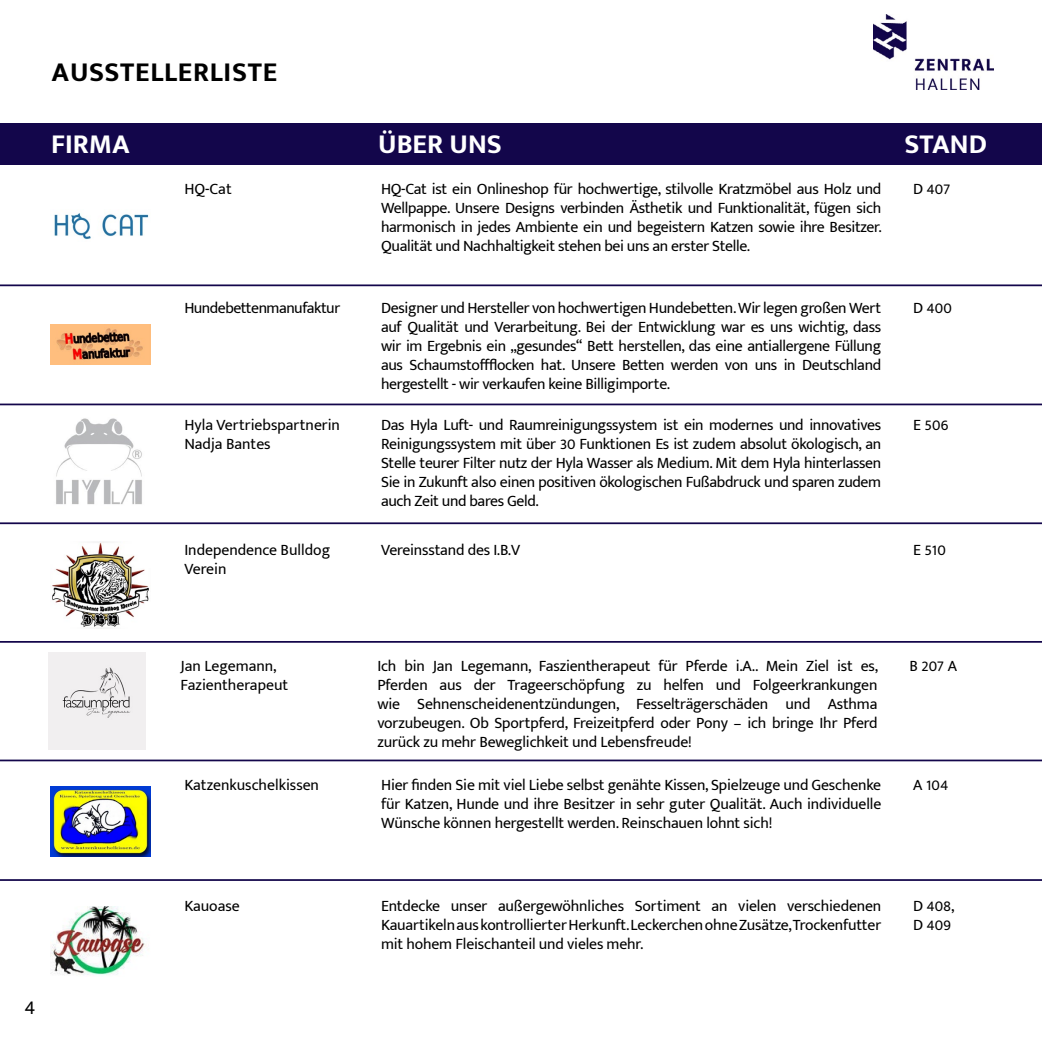
<style>
.page{position:relative;width:1042px;height:1042px;background:#fff}
.page>*{position:absolute;margin:0;border:0;box-sizing:border-box;transform-origin:0 0}
.t1{font:700 28px "Mukta Mahee";color:#fff}
.t2{font:700 28px "Mukta Mahee";letter-spacing:.025em;color:#000}
.t3{font:21px "Mukta Mahee";color:#000}
.t4{font:15.75px/18.9px "Mukta Mahee";letter-spacing:-.01em;color:#000;text-align:justify}
.t5{font:15.75px "Mukta Mahee";letter-spacing:-.03em;color:#000}
</style>
<div class="page">
<hr style="left:0;top:284px;width:1042px;height:2px;background:#13064b">
<hr style="left:0;top:403px;width:1042px;height:2px;background:#13064b">
<hr style="left:0;top:522px;width:1042px;height:2px;background:#13064b">
<hr style="left:0;top:641px;width:1042px;height:2px;background:#13064b">
<hr style="left:0;top:759px;width:1042px;height:2px;background:#13064b">
<hr style="left:0;top:879px;width:1042px;height:2px;background:#13064b">
<img style="left:873px;top:15px;width:120px;height:74px">
<div style="left:0;top:123px;width:1042px;height:42px;background:#13064b"></div>
<img style="left:54px;top:213px;width:95px;height:27px">
<img style="left:50px;top:325px;width:100px;height:39px">
<img style="left:56px;top:418px;width:86px;height:87px">
<img style="left:50px;top:787px;width:100px;height:69px">
<img style="left:50px;top:907px;width:99px;height:68px">
<img style="left:52px;top:541px;width:97px;height:86px">
<img style="left:48px;top:652px;width:97px;height:98px">
<h1 class="t2" style="left:52px;top:55px;width:227px">AUSSTELLERLISTE</h1>
<h1 class="t1" style="left:51px;top:127px;width:80px">FIRMA</h1>
<h1 class="t1" style="left:378px;top:127px;width:156px">ÜBER UNS</h1>
<h1 class="t1" style="left:904px;top:127px;width:84px">STAN D</h1>
<p class="t4" style="left:381px;top:179px;width:502px">HQ-Cat ist ein Onlineshop für hochwertige, stilvolle Kratzmöbel aus Holz und Wellpappe. Unsere Designs verbinden Ästhetik und Funktionalität, fügen sich harmonisch in jedes Ambiente ein und begeistern Katzen sowie ihre Besitzer.<br>Qualität und Nachhaltigkeit stehen bei uns an erster Stelle.</p>
<p class="t4" style="left:184px;top:179px;width:49px">HQ-Cat</p>
<p class="t4" style="left:913px;top:179px;width:39px">D 407</p>
<p class="t4" style="left:381px;top:298px;width:502px">Designer und Hersteller von hochwertigen Hundebetten. Wir legen großen Wert auf Qualität und Verarbeitung. Bei der Entwicklung war es uns wichtig, dass wir im Ergebnis ein „gesundes“ Bett herstellen, das eine antiallergene Füllung aus Schaumstoffflocken hat. Unsere Betten werden von uns in Deutschland hergestellt - wir verkaufen keine Billigimporte.</p>
<p class="t5" style="left:184px;top:298px;width:157px">Hundebettenmanufaktur</p>
<p class="t4" style="left:913px;top:298px;width:40px">D 400</p>
<p class="t4" style="left:381px;top:415px;width:502px">Das Hyla Luft- und Raumreinigungssystem ist ein modernes und innovatives Reinigungssystem mit über 30 Funktionen Es ist zudem absolut ökologisch, an Stelle teurer Filter nutz der Hyla Wasser als Medium. Mit dem Hyla hinterlassen Sie in Zukunft also einen positiven ökologischen Fußabdruck und sparen zudem auch Zeit und bares Geld.</p>
<p class="t4" style="left:184px;top:415px;width:157px">Hyla Vertriebspartnerin<br>Nadja Bantes</p>
<p class="t4" style="left:913px;top:415px;width:37px">E 506</p>
<p class="t4" style="left:184px;top:540px;width:147px">Independence Bulldog</p>
<p class="t4" style="left:381px;top:540px;width:140px">Vereinsstand des I.B.V</p>
<p class="t4" style="left:184px;top:559px;width:44px">Verein</p>
<p class="t4" style="left:913px;top:540px;width:34px">E 510</p>
<h2 class="t3" style="left:25px;top:995px;width:12px">4</h2>
<p class="t4" style="left:377px;top:656px;width:502px">Ich bin Jan Legemann, Faszientherapeut für Pferde i.A.. Mein Ziel ist es, Pferden aus der Trageerschöpfung zu helfen und Folgeerkrankungen wie Sehnenscheidenentzündungen, Fesselträgerschäden und Asthma vorzubeugen. Ob Sportpferd, Freizeitpferd oder Pony – ich bringe Ihr Pferd zurück zu mehr Beweglichkeit und Lebensfreude!</p>
<p class="t4" style="left:181px;top:656px;width:109px">Jan Legemann,<br>Fazientherapeut</p>
<p class="t4" style="left:909px;top:656px;width:49px">B 207 A</p>
<p class="t4" style="left:381px;top:775px;width:502px">Hier finden Sie mit viel Liebe selbst genähte Kissen, Spielzeuge und Geschenke für Katzen, Hunde und ihre Besitzer in sehr guter Qualität. Auch individuelle Wünsche können hergestellt werden. Reinschauen lohnt sich!</p>
<p class="t4" style="left:184px;top:775px;width:136px">Katzenkuschelkissen</p>
<p class="t4" style="left:913px;top:775px;width:36px">A 104</p>
<p class="t4" style="left:381px;top:896px;width:502px">Entdecke unser außergewöhnliches Sortiment an vielen verschiedenen Kauartikeln aus kontrollierter Herkunft. Leckerchen ohne Zusätze, Trockenfutter mit hohem Fleischanteil und vieles mehr.</p>
<p class="t4" style="left:184px;top:896px;width:57px">Kauoase</p>
<p class="t4" style="left:913px;top:896px;width:43px">D 408,<br>D 409</p>
</div>
